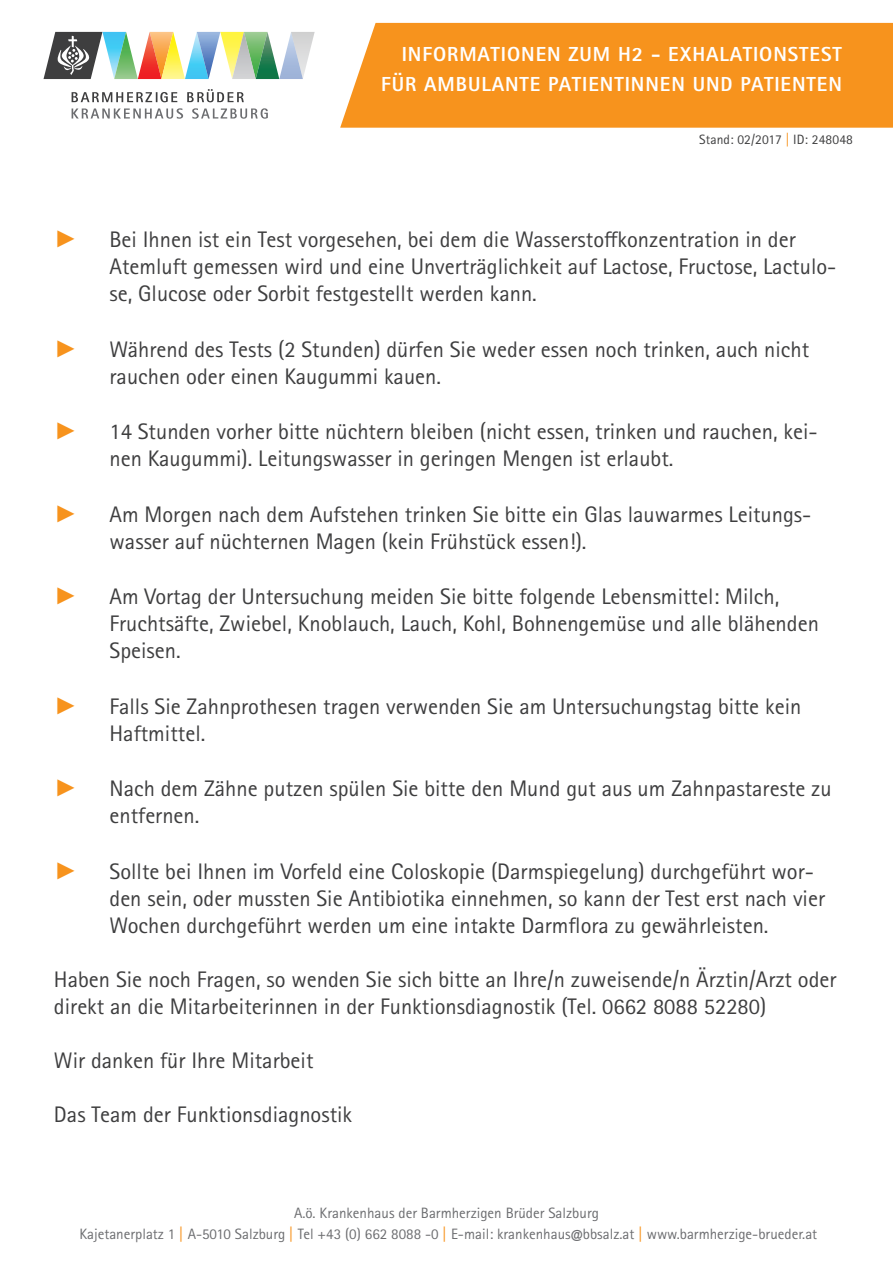
<style>
.page{position:relative;width:893px;height:1263px;background:#fff}
.page>*{position:absolute;margin:0;border:0;box-sizing:border-box;transform-origin:0 0}
.t1{font:24px "Arial";color:#f7931d}
.t2{font:22.5px/27px "Rotis Sans Serif Pro";color:#3e3e3f}
.t3{font:800 20.4px/29.7px "Rotis Sans Serif Pro";letter-spacing:.045em;color:#fff;text-align:right}
.t4{font:15px/21px "Rotis Sans Serif Pro";color:#6c6d70;text-align:center}
.t5{font:13.5px "Rotis Sans Serif Pro";letter-spacing:.01em;color:#3e3e3f}
.s1{color:#f7931d}
.s2{font-weight:700}
</style>
<div class="page">
<svg style="left:44px;top:32px;width:271px;height:47px"></svg>
<svg style="left:72px;top:89px;width:172px;height:13px"></svg>
<svg style="left:72px;top:108px;width:196px;height:11px"></svg>
<div style="left:340px;top:23px;width:553px;height:105px;background:#f7931d"></div>
<p class="t3" style="left:381px;top:39px;width:462px">INFORMATIONEN ZUM H2 - EXHALATIONSTEST<br>FÜR AMBULANTE PATIENTINNEN UND PATIENTEN</p>
<p class="t5" style="left:699px;top:131px;width:155px">Stand: 02/2017 <span class="s1">|</span> ID: 248048</p>
<p class="t1" style="left:54px;top:223px;width:25px">►</p>
<p class="t2" style="left:110px;top:226px;width:728px">Bei Ihnen ist ein Test vorgesehen, bei dem die Wasserstoffkonzentration in der<br>Atemluft gemessen wird und eine Unverträglichkeit auf Lactose, Fructose, Lactulo&shy;se, Glucose oder Sorbit festgestellt werden kann.</p>
<p class="t1" style="left:54px;top:332px;width:25px">►</p>
<p class="t2" style="left:110px;top:336px;width:701px">Während des Tests (2 Stunden) dürfen Sie weder essen noch trinken, auch nicht rauchen oder einen Kaugummi kauen.</p>
<p class="t1" style="left:54px;top:415px;width:25px">►</p>
<p class="t2" style="left:110px;top:418px;width:710px">14 Stunden vorher bitte nüchtern bleiben (nicht essen, trinken und rauchen, kei&shy;nen Kaugummi). Leitungswasser in geringen Mengen ist erlaubt.</p>
<p class="t1" style="left:54px;top:497px;width:25px">►</p>
<p class="t2" style="left:110px;top:501px;width:703px">Am Morgen nach dem Aufstehen trinken Sie bitte ein Glas lauwarmes Leitungs&shy;wasser auf nüchternen Magen (kein Frühstück essen!).</p>
<p class="t1" style="left:54px;top:580px;width:25px">►</p>
<p class="t2" style="left:110px;top:583px;width:711px">Am Vortag der Untersuchung meiden Sie bitte folgende Lebensmittel: Milch,<br>Fruchtsäfte, Zwiebel, Knoblauch, Lauch, Kohl, Bohnengemüse und alle blähenden<br>Speisen.</p>
<p class="t1" style="left:54px;top:689px;width:25px">►</p>
<p class="t2" style="left:110px;top:693px;width:693px">Falls Sie Zahnprothesen tragen verwenden Sie am Untersuchungstag bitte kein<br>Haftmittel.</p>
<p class="t1" style="left:54px;top:772px;width:25px">►</p>
<p class="t2" style="left:110px;top:775px;width:724px">Nach dem Zähne putzen spülen Sie bitte den Mund gut aus um Zahnpastareste zu entfernen.</p>
<p class="t1" style="left:54px;top:854px;width:25px">►</p>
<p class="t2" style="left:110px;top:858px;width:717px">Sollte bei Ihnen im Vorfeld eine Coloskopie (Darmspiegelung) durchgeführt wor&shy;den sein, oder mussten Sie Antibiotika einnehmen, so kann der Test erst nach vier<br>Wochen durchgeführt werden um eine intakte Darmflora zu gewährleisten.</p>
<p class="t2" style="left:54px;top:966px;width:784px">Haben Sie noch Fragen, so wenden Sie sich bitte an Ihre/n zuweisende/n Ärztin/Arzt oder direkt an die Mitarbeiterinnen in der Funktionsdiagnostik (Tel. 0662 8088 52280)</p>
<p class="t2" style="left:54px;top:1047px;width:261px">Wir danken für Ihre Mitarbeit</p>
<p class="t2" style="left:54px;top:1101px;width:300px">Das Team der Funktionsdiagnostik</p>
<p class="t4" style="left:80px;top:1203px;width:739px">A.ö. Krankenhaus der Barmherzigen Brüder Salzburg<br>Kajetanerplatz 1 <span class="s1">|</span> A-5010 Salzburg <span class="s1">|</span> Tel +43 (0) 662 8088 -0 <span class="s1">|</span> E-mail: krankenhaus<span class="s2">@</span>bbsalz.at <span class="s1">|</span> www.barmherzige-brueder.at</p>
</div>
